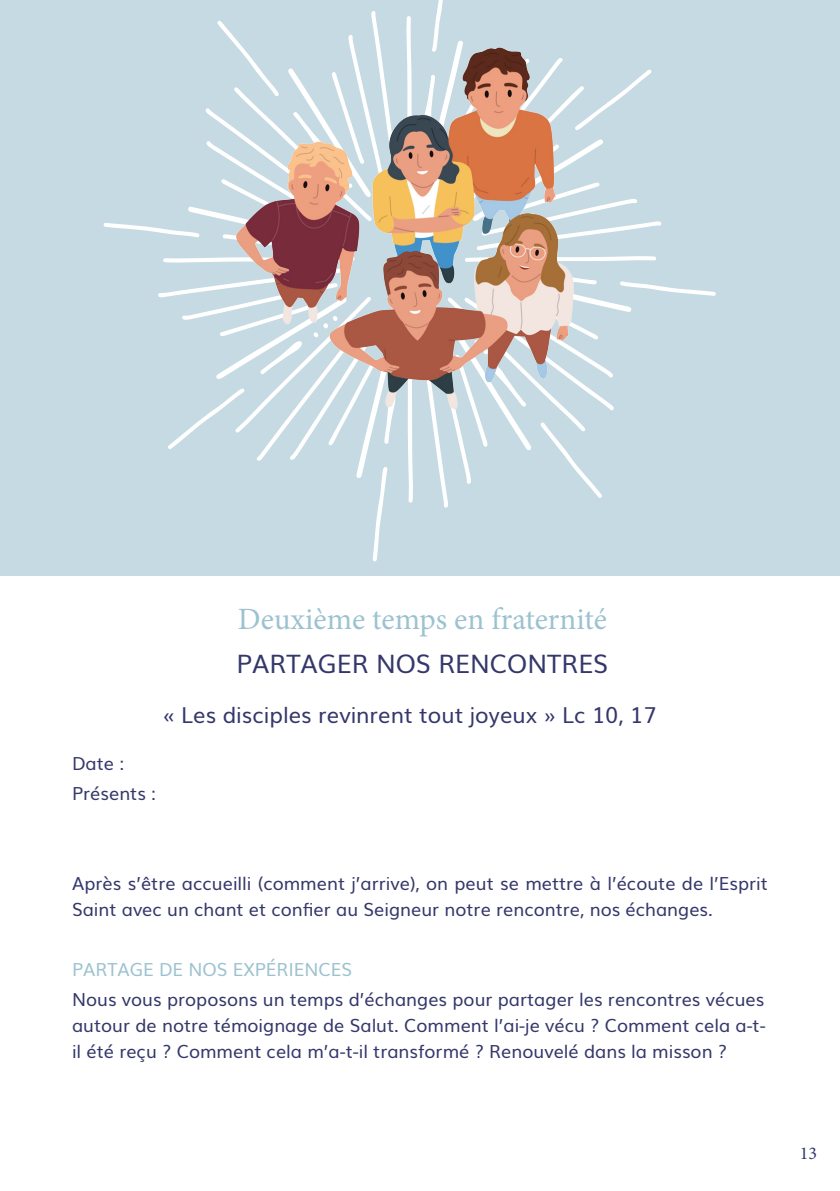
<style>
.page{position:relative;width:840px;height:1191px;background:#fff}
.page>*{position:absolute;margin:0;border:0;box-sizing:border-box;transform-origin:0 0}
.t1{font:31px "Minion Pro";color:#9cc2d0}
.t2{font:25.4px "Muli";color:#34376a}
.t3{font:22px "Muli";color:#34376a}
.t4{font:18px/26px "Muli";color:#34376a}
.t5{font:18px "Muli";color:#9cc2d0}
.t6{font:18px "Minion Pro";color:#34376a}
</style>
<div class="page">
<div style="left:0;top:0;width:839px;height:575px;background:#c5dae2"></div>
<svg style="left:103px;top:0;width:612px;height:561px"></svg>
<img style="left:158px;top:41px;width:532px;height:395px">
<p class="t1" style="left:238px;top:598px;width:370px">Deuxième temps en fraternité</p>
<p class="t2" style="left:236px;top:643px;width:373px">PARTAGER NOS RENCONTRES</p>
<p class="t3" style="left:163px;top:697px;width:495px">« Les disciples revinrent tout joyeux » Lc 10, 17</p>
<p class="t4" style="left:72px;top:749px;width:54px">Date :</p>
<p class="t4" style="left:72px;top:779px;width:85px">Présents :</p>
<p class="t4" style="left:72px;top:869px;width:697px">Après s’être accueilli (comment j’arrive), on peut se mettre à l’écoute de l’Esprit<br>Saint avec un chant et confier au Seigneur notre rencontre, nos échanges.</p>
<p class="t5" style="left:72px;top:954px;width:281px">PARTAGE DE NOS EXPÉRIENCES</p>
<p class="t4" style="left:72px;top:985px;width:694px;text-align:justify">Nous vous proposons un temps d’échanges pour partager les rencontres vécues autour de notre témoignage de Salut. Comment l’ai-je vécu ? Comment cela a-t&shy;il été reçu ? Comment cela m’a-t-il transformé ? Renouvelé dans la misson ?</p>
<p class="t6" style="left:799px;top:1140px;width:19px">13</p>
</div>
